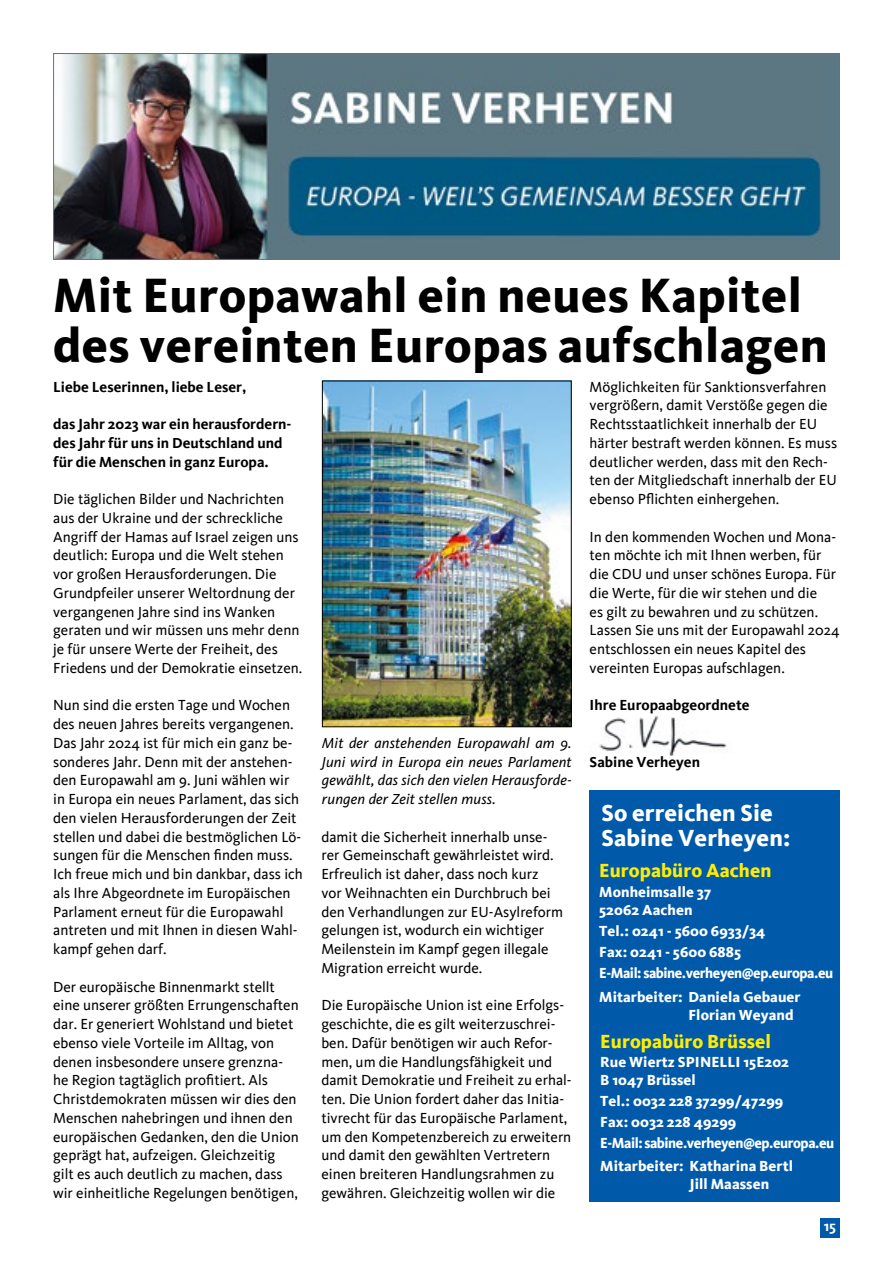
<style>
.page{position:relative;width:893px;height:1263px;background:#fff}
.page>*{position:absolute;margin:0;border:0;box-sizing:border-box;transform-origin:0 0}
.t1{font:800 49.5px/49.5px "Kievit";letter-spacing:.01em;color:#000}
.t2{font:800 24px/25.5px "Kievit";letter-spacing:.005em;color:#fff}
.t3{font:800 19.5px "Kievit";letter-spacing:.005em;color:#ffed00}
.t4{font:15px/18.8px "Kievit";color:#000}
.t5{font:800 15px/18px "Kievit";letter-spacing:.005em;color:#fff}
.t6{font:700 15px/18.8px "Kievit";color:#000}
.t7{font:italic 15px/18.8px "Kievit OT";letter-spacing:.01em;color:#000;text-align:justify}
.t8{font:700 15px "Kievit";color:#fff}
</style>
<div class="page">
<div style="left:820px;top:1217px;width:20px;height:20px;background:#005aa9"></div>
<img style="left:599px;top:716px;width:128px;height:40px">
<img style="left:55px;top:55px;width:783px;height:203px">
<div style="left:53px;top:53px;width:787px;height:207px;border:1px solid #5c7681"></div>
<img style="left:324px;top:383px;width:246px;height:342px">
<div style="left:322px;top:381px;width:250px;height:346px;border:1px solid #000"></div>
<div style="left:590px;top:790px;width:250px;height:412px;background:#005aa9"></div>
<h1 class="t1" style="left:53px;top:271px;width:776px">Mit Europawahl ein neues Kapitel des vereinten Europas aufschlagen</h1>
<p class="t6" style="left:53px;top:377px;width:195px">Liebe Leserinnen, liebe Leser,</p>
<p class="t6" style="left:53px;top:415px;width:240px">das Jahr 2023 war ein herausfordern&shy;des Jahr für uns in Deutschland und für die Menschen in ganz Europa.</p>
<p class="t4" style="left:53px;top:490px;width:251px">Die täglichen Bilder und Nachrichten aus der Ukraine und der schreckliche Angriff der Hamas auf Israel zeigen uns deutlich: Europa und die Welt stehen vor großen Herausforderungen. Die Grundpfeiler unserer Weltordnung der vergangenen Jahre sind ins Wanken geraten und wir müssen uns mehr denn je für unsere Werte der Freiheit, des Friedens und der Demokratie einsetzen.</p>
<p class="t4" style="left:53px;top:696px;width:251px">N un sind die ersten Tage und Wochen des neuen Jahres bereits vergangenen.<br>Das Jahr 2024 ist für mich ein ganz be&shy;sonderes Jahr. Denn mit der anstehen&shy;den Europawahl am 9. Juni wählen wir in Europa ein neues Parlament, das sich den vielen Herausforderungen der Zeit stellen und dabei die bestmöglichen Lö&shy;sungen für die Menschen finden muss.<br>Ich freue mich und bin dankbar, dass ich als Ihre Abgeordnete im Europäischen Parlament erneut für die Europawahl antreten und mit Ihnen in diesen Wahl&shy;kampf gehen darf.</p>
<p class="t4" style="left:53px;top:977px;width:247px">Der europäische Binnenmarkt stellt eine unserer größten Errungenschaften dar. Er generiert Wohlstand und bietet ebenso viele Vorteile im Alltag, von denen insbesondere unsere grenzna&shy;he Region tagtäglich profitiert. Als Christdemokraten müssen wir dies den Menschen nahebringen und ihnen den europäischen Gedanken, den die Union geprägt hat, aufzeigen. Gleichzeitig gilt es auch deutlich zu machen, dass wir einheitliche Regelungen benötigen,</p>
<p class="t7" style="left:322px;top:733px;width:251px">Mit der anstehenden Europawahl am 9.<br>Juni wird in Europa ein neues Parlament gewählt, das sich den vielen Herausforde&shy;rungen der Zeit stellen muss.</p>
<p class="t4" style="left:321px;top:827px;width:243px">damit die Sicherheit innerhalb unse&shy;rer Gemeinschaft gewährleistet wird.<br>Erfreulich ist daher, dass noch kurz<br>vor Weihnachten ein Durchbruch bei den Verhandlungen zur EU-Asylreform gelungen ist, wodurch ein wichtiger Meilenstein im Kampf gegen illegale Migration erreicht wurde.</p>
<p class="t4" style="left:321px;top:996px;width:252px">Die Europäische Union ist eine Erfolgs&shy;geschichte, die es gilt weiterzuschrei&shy;ben. Dafür benötigen wir auch Refor&shy;men, um die Handlungsfähigkeit und damit Demokratie und Freiheit zu erhal&shy;ten. Die Union fordert daher das Initia&shy;tivrecht für das Europäische Parlament, um den Kompetenzbereich zu erweitern und damit den gewählten Vertretern einen breiteren Handlungsrahmen zu gewähren. Gleichzeitig wollen wir die</p>
<p class="t4" style="left:590px;top:377px;width:249px">Möglichkeiten für Sanktionsverfahren vergrößern, damit Verstöße gegen die Rechtsstaatlichkeit innerhalb der EU härter bestraft werden können. Es muss deutlicher werden, dass mit den Rech&shy;ten der Mitgliedschaft innerhalb der EU ebenso Pflichten einhergehen.</p>
<p class="t4" style="left:590px;top:527px;width:252px">In den kommenden Wochen und Mona&shy;ten möchte ich mit Ihnen werben, für die CDU und unser schönes Europa. Für die Werte, für die wir stehen und die<br>es gilt zu bewahren und zu schützen.<br>Lassen Sie uns mit der Europawahl 2024 entschlossen ein neues Kapitel des vereinten Europas aufschlagen.</p>
<p class="t6" style="left:590px;top:696px;width:161px">I hre Europaabgeordnete</p>
<p class="t6" style="left:590px;top:752px;width:112px">Sabine Verheyen</p>
<h2 class="t2" style="left:601px;top:800px;width:191px">So erreichen Sie<br>Sabine Verheyen:</h2>
<h3 class="t3" style="left:599px;top:859px;width:174px">Europabüro Aachen</h3>
<p class="t5" style="left:599px;top:883px;width:114px">Monheimsalle 37<br>52062 Aachen</p>
<p class="t5" style="left:599px;top:920px;width:235px;line-height:21px">Tel.: 0241 - 5600 6933/34<br>Fax: 0241 - 5600 6885<br>E-Mail: sabine.verheyen@ep.europa.eu</p>
<p class="t5" style="left:688px;top:988px;width:114px;text-indent:-89px">Mitarbeiter: Daniela Gebauer<br>Florian Weyand</p>
<h3 class="t3" style="left:600px;top:1030px;width:172px">Europabüro Brüssel</h3>
<p class="t5" style="left:600px;top:1053px;width:190px">Rue Wiertz SPINELLI 15E202<br>B 1047 Brüssel</p>
<p class="t5" style="left:600px;top:1091px;width:235px;line-height:21px">Tel.: 0032 228 37299/47299<br>Fax: 0032 228 49299<br>E-Mail: sabine.verheyen@ep.europa.eu</p>
<p class="t5" style="left:690px;top:1157px;width:105px;text-indent:-89px">Mitarbeiter: Katharina Bertl<br>Jill Maassen</p>
<p class="t8" style="left:824px;top:1217px;width:14px">15</p>
</div>
